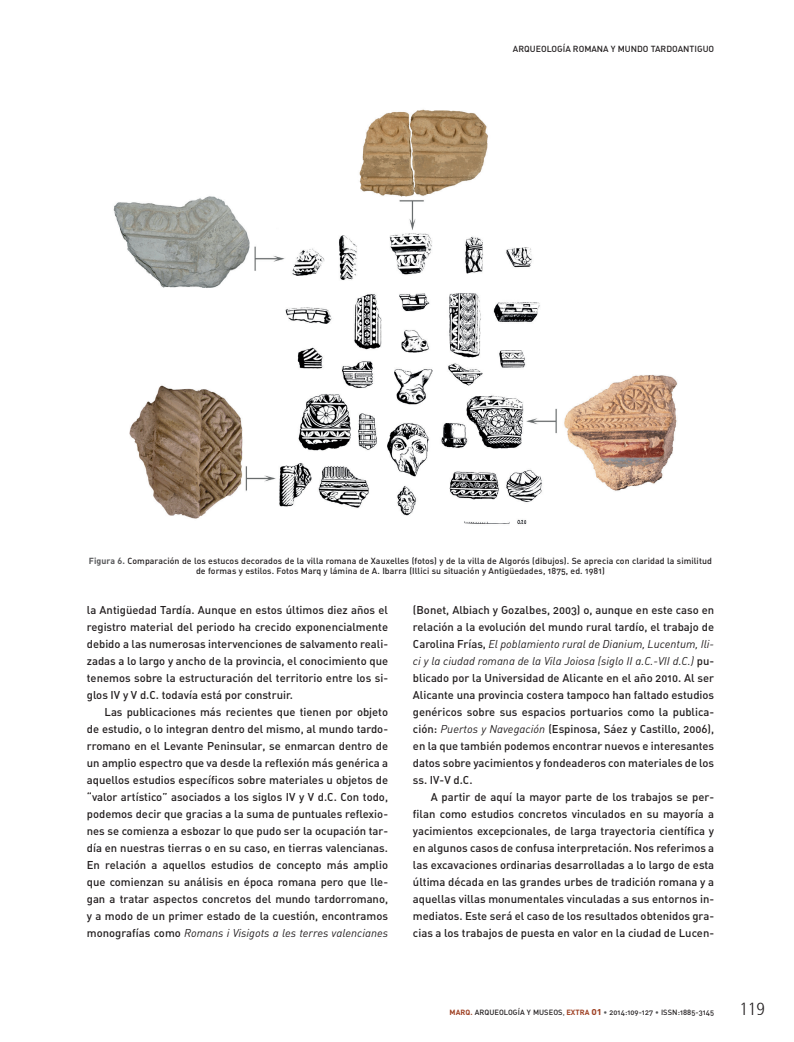
<style>
.page{position:relative;width:794px;height:1042px;background:#fff}
.page>*{position:absolute;margin:0;border:0;box-sizing:border-box;transform-origin:0 0}
.t1{font:300 condensed 17.5px "Frutiger 47";color:#231f20}
.t2{font:11.25px/17px "DIN Medium Alternate";color:#231f20;text-align:justify}
.t3{font:11.25px/17px "DIN Regular Italic Alt";color:#231f20}
.t4{font:8.75px/10.5px "DIN Medium Alternate";letter-spacing:.005em;color:#231f20;text-align:center}
.t5{font:7.5px "DIN Medium Alternate";letter-spacing:.005em;color:#231f20}
.s1{font-family:"DIN Bold Alternate";color:#57585a}
.s2{font-family:"DIN Medium Alternate"}
.s3{font-family:"DIN Regular Italic Alt"}
.s4{font-family:"DIN Bold Alternate";color:#9f4225}
.s5{color:#57585a}
.s6{font-family:"DIN Bold Alternate";font-size:10px;color:#9f4225}
</style>
<div class="page">
<img style="left:113px;top:109px;width:565px;height:415px">
<p class="t4" style="left:513px;top:43px;width:203px">ARQUEOLOGÍA ROMANA Y MUNDO TARDOANTIGUO</p>
<p class="t4" style="left:89px;top:555px;width:624px"><span class="s1">Figura 6.</span> Comparación de los estucos decorados de la villa romana de Xauxelles (fotos) y de la villa de Algorós (dibujos). Se aprecia con claridad la similitud de formas y estilos. Fotos Marq y lámina de A. Ibarra (Illici su situación y Antigüedades, 1875, ed. 1981)</p>
<p class="t2" style="left:87px;top:600px;width:303px">la Antigüedad Tardía. Aunque en estos últimos diez años el registro material del periodo ha crecido exponencialmente debido a las numerosas intervenciones de salvamento reali&shy;zadas a lo largo y ancho de la provincia, el conocimiento que tenemos sobre la estructuración del territorio entre los si&shy;glos IV y V d.C. todavía está por construir.</p>
<p class="t2" style="left:87px;top:702px;width:303px;text-indent:18px">Las publicaciones más recientes que tienen por objeto de estudio, o lo integran dentro del mismo, al mundo tardo&shy;rromano en el Levante Peninsular, se enmarcan dentro de un amplio espectro que va desde la reflexión más genérica a aquellos estudios específicos sobre materiales u objetos de “valor artístico” asociados a los siglos IV y V d.C. Con todo, podemos decir que gracias a la suma de puntuales reflexio&shy;nes se comienza a esbozar lo que pudo ser la ocupación tar&shy;día en nuestras tierras o en su caso, en tierras valencianas.<br>En relación a aquellos estudios de concepto más amplio que comienzan su análisis en época romana pero que lle&shy;gan a tratar aspectos concretos del mundo tardorromano, y a modo de un primer estado de la cuestión, encontramos</p>
<p class="t3" style="left:87px;top:924px;width:303px"><span class="s2">monografías como</span> Romans i Visigots a les terres valencianes</p>
<p class="t2" style="left:413px;top:600px;width:303px">(Bonet, Albiach y Gozalbes, 2003) o, aunque en este caso en relación a la evolución del mundo rural tardío, el trabajo de</p>
<p class="t3" style="left:413px;top:635px;width:303px"><span class="s2">Carolina Frías,</span> El poblamiento rural de Dianium, Lucentum, Ili&shy;ci y la ciudad romana de la Vila Joiosa (siglo II a.C.-VII d.C.) <span class="s2">pu-</span></p>
<p class="t2" style="left:413px;top:668px;width:303px">blicado por la Universidad de Alicante en el año 2010. Al ser Alicante una provincia costera tampoco han faltado estudios genéricos sobre sus espacios portuarios como la publica&shy;ción: <span class="s3">Puertos y Navegación</span> (Espinosa, Sáez y Castillo, 2006), en la que también podemos encontrar nuevos e interesantes datos sobre yacimientos y fondeaderos con materiales de los ss. IV-V d.C.</p>
<p class="t2" style="left:413px;top:788px;width:303px;text-indent:18px">A partir de aquí la mayor parte de los trabajos se per&shy;filan como estudios concretos vinculados en su mayoría a yacimientos excepcionales, de larga trayectoria científica y en algunos casos de confusa interpretación. Nos referimos a las excavaciones ordinarias desarrolladas a lo largo de esta última década en las grandes urbes de tradición romana y a aquellas villas monumentales vinculadas a sus entornos in&shy;mediatos. Este será el caso de los resultados obtenidos gra&shy;cias a los trabajos de puesta en valor en la ciudad de Lucen-</p>
<p class="t5" style="left:449px;top:1007px;width:266px"><span class="s4">MARQ.</span> ARQUEOLOGÍA Y MUSEOS<span class="s5">,</span> <span class="s4">EXTRA</span> <span class="s6">01</span> <span class="s5">•</span> 2014:109-127 <span class="s5">•</span> ISSN:1885-3145</p>
<h1 class="t1" style="left:739px;top:999px;width:27px">119</h1>
</div>
